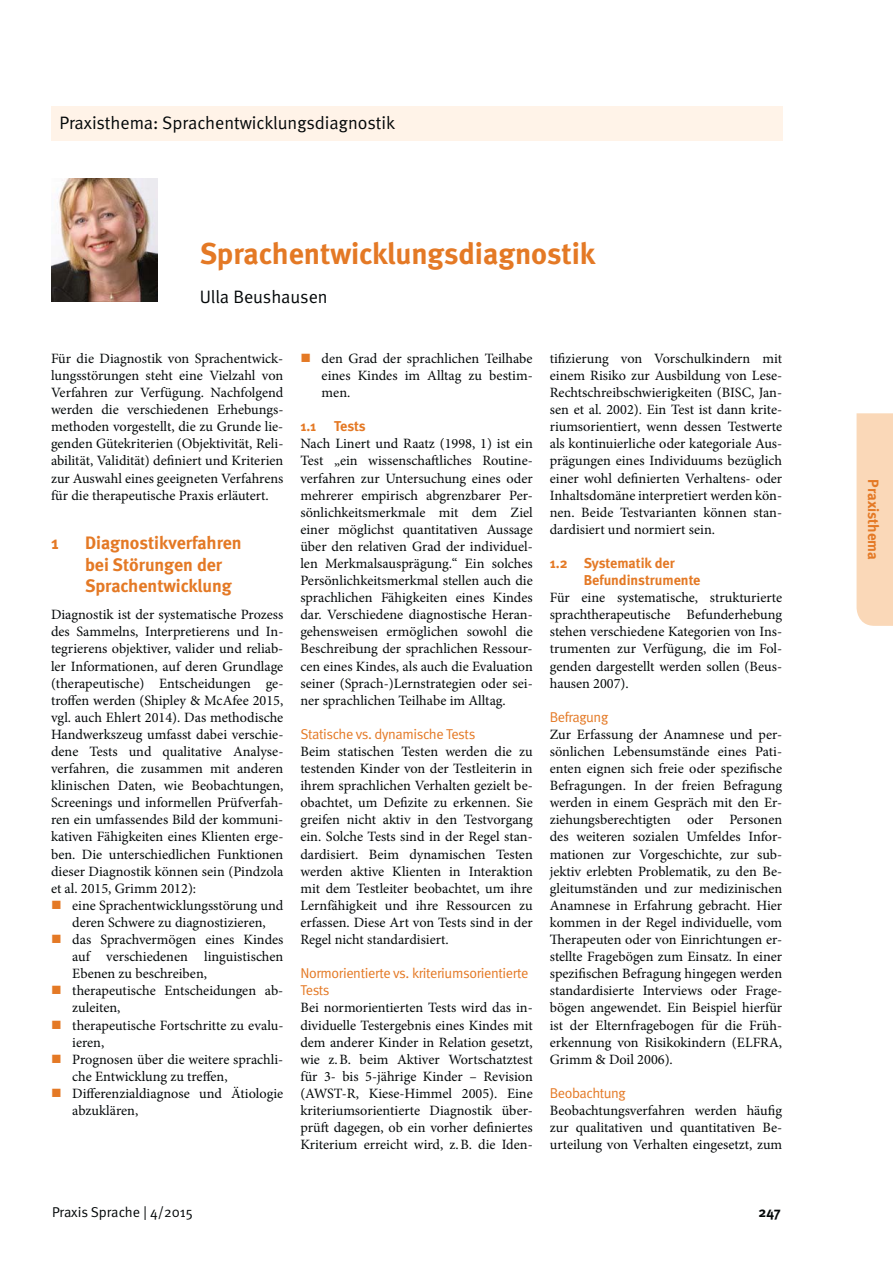
<style>
.page{position:relative;width:893px;height:1263px;background:#fff}
.page>*{position:absolute;margin:0;border:0;box-sizing:border-box;transform-origin:0 0}
.t1{font:700 30px "Meta";color:#e47925}
.t2{font:18px "Meta Normal";color:#040809}
.t3{font:700 18px/21.6px "Meta";color:#e47925}
.t4{font:700 15px "Meta";color:#e47925}
.t5{font:14.25px/17.1px "Minion Pro";color:#040809;text-align:justify}
.t6{font:14.25px/17.1px "Meta Normal";letter-spacing:-.025em;color:#e47925}
.t7{font:700 14.25px/17.1px "Meta";color:#e47925}
.t8{font:14.25px "Meta Normal";letter-spacing:-.005em;color:#040809}
.t9{font:700 14.25px "Meta";color:#040809}
</style>
<div class="page">
<div style="left:856px;top:413px;width:37px;height:213px;background:#fad8b8"></div>
<div style="left:51px;top:107px;width:731px;height:34px;background:#fff3e8"></div>
<img style="left:51px;top:178px;width:106px;height:124px">
<p class="t2" style="left:60px;top:116px;width:337px">Praxisthema: Sprachentwicklungsdiagnostik</p>
<h1 class="t1" style="left:200px;top:242px;width:397px">Sprachentwicklungsdiagnostik</h1>
<p class="t2" style="left:200px;top:290px;width:130px">Ulla Beushausen</p>
<p class="t5" style="left:51px;top:351px;width:234px">Für die Diagnostik von Sprachentwick&shy;lungsstörungen steht eine Vielzahl von Verfahren zur Verfügung. Nachfolgend werden die verschiedenen Erhebungs&shy;methoden vorgestellt, die zu Grunde lie&shy;genden Gütekriterien (Objektivität, Reli&shy;abilität, Validität) definiert und Kriterien zur Auswahl eines geeigneten Verfahrens für die therapeutische Praxis erläutert.</p>
<p class="t3" style="left:51px;top:533px;width:9px">1</p>
<p class="t3" style="left:85px;top:533px;width:158px">Diagnostikverfahren bei Störungen der<br>Sprachentwicklung</p>
<p class="t5" style="left:51px;top:607px;width:234px">Diagnostik ist der systematische Prozess des Sammelns, Interpretierens und In&shy;tegrierens objektiver, valider und reliab&shy;ler Informationen, auf deren Grundlage (therapeutische) Entscheidungen ge&shy;troffen werden (Shipley &amp; McAfee 2015, vgl. auch Ehlert 2014). Das methodische Handwerkszeug umfasst dabei verschie&shy;dene Tests und qualitative Analyse&shy;verfahren, die zusammen mit anderen klinischen Daten, wie Beobachtungen, Screenings und informellen Prüfverfah&shy;ren ein umfassendes Bild der kommuni&shy;kativen Fähigkeiten eines Klienten erge&shy;ben. Die unterschiedlichen Funktionen dieser Diagnostik können sein (Pindzola et al. 2015, Grimm 2012):</p>
<p class="t5" style="left:72px;top:898px;width:213px;text-align:left">eine Sprachentwicklungsstörung und deren Schwere zu diagnostizieren, das Sprachvermögen eines Kindes auf verschiedenen linguistischen<br>Ebenen zu beschreiben, therapeutische Entscheidungen ab&shy;zuleiten,<br>therapeutische Fortschritte zu evalu&shy;ieren,<br>Prognosen über die weitere sprachli&shy;che Entwicklung zu treffen,<br>Differenzialdiagnose und Ätiologie abzuklären,</p>
<p class="t5" style="left:322px;top:351px;width:213px">den Grad der sprachlichen Teilhabe eines Kindes im Alltag zu bestim&shy;men.</p>
<p class="t7" style="left:300px;top:419px;width:17px">1.1</p>
<p class="t7" style="left:334px;top:419px;width:33px">Tests</p>
<p class="t5" style="left:300px;top:436px;width:234px">Nach Linert und Raatz (1998, 1) ist ein Test „ein wissenschaftliches Routine&shy;verfahren zur Untersuchung eines oder mehrerer empirisch abgrenzbarer Per&shy;sönlichkeitsmerkmale mit dem Ziel einer möglichst quantitativen Aussage über den relativen Grad der individuel&shy;len Merkmalsausprägung.“ Ein solches Persönlichkeitsmerkmal stellen auch die sprachlichen Fähigkeiten eines Kindes dar. Verschiedene diagnostische Heran&shy;gehensweisen ermöglichen sowohl die Beschreibung der sprachlichen Ressour&shy;cen eines Kindes, als auch die Evaluation seiner (Sprach-)Lernstrategien oder sei&shy;ner sprachlichen Teilhabe im Alltag.</p>
<p class="t6" style="left:300px;top:727px;width:176px">Statische vs. dynamische Tests</p>
<p class="t5" style="left:300px;top:744px;width:234px">Beim statischen Testen werden die zu testenden Kinder von der Testleiterin in ihrem sprachlichen Verhalten gezielt be&shy;obachtet, um Defizite zu erkennen. Sie greifen nicht aktiv in den Testvorgang ein. Solche Tests sind in der Regel stan&shy;dardisiert. Beim dynamischen Testen werden aktive Klienten in Interaktion mit dem Testleiter beobachtet, um ihre Lernfähigkeit und ihre Ressourcen zu erfassen. Diese Art von Tests sind in der Regel nicht standardisiert.</p>
<p class="t6" style="left:300px;top:966px;width:230px">Normorientierte vs. kriteriumsorientierte<br>Tests</p>
<p class="t5" style="left:300px;top:1000px;width:234px">Bei normorientierten Tests wird das in&shy;dividuelle Testergebnis eines Kindes mit dem anderer Kinder in Relation gesetzt, wie z. B. beim Aktiver Wortschatztest für 3- bis 5-jährige Kinder – Revision (AWST-R, Kiese-Himmel 2005). Eine kriteriumsorientierte Diagnostik über&shy;prüft dagegen, ob ein vorher definiertes Kriterium erreicht wird, z. B. die Iden-</p>
<p class="t5" style="left:550px;top:351px;width:234px">tifizierung von Vorschulkindern mit einem Risiko zur Ausbildung von Lese-Rechtschreibschwierigkeiten (BISC, Jan&shy;sen et al. 2002). Ein Test ist dann krite&shy;riumsorientiert, wenn dessen Testwerte als kontinuierliche oder kategoriale Aus&shy;prägungen eines Individuums bezüglich einer wohl definierten Verhaltens- oder Inhaltsdomäne interpretiert werden kön&shy;nen. Beide Testvarianten können stan&shy;dardisiert und normiert sein.</p>
<p class="t7" style="left:584px;top:556px;width:118px;text-indent:-34px">1.2 Systematik der<br>Befundinstrumente</p>
<p class="t5" style="left:550px;top:590px;width:234px">Für eine systematische, strukturierte sprachtherapeutische Befunderhebung stehen verschiedene Kategorien von Ins&shy;trumenten zur Verfügung, die im Fol&shy;genden dargestellt werden sollen (Beus&shy;hausen 2007).</p>
<p class="t6" style="left:550px;top:709px;width:60px">Befragung</p>
<p class="t5" style="left:550px;top:727px;width:234px">Zur Erfassung der Anamnese und per&shy;sönlichen Lebensumstände eines Pati&shy;enten eignen sich freie oder spezifische Befragungen. In der freien Befragung werden in einem Gespräch mit den Er&shy;ziehungsberechtigten oder Personen des weiteren sozialen Umfeldes Infor&shy;mationen zur Vorgeschichte, zur sub&shy;jektiv erlebten Problematik, zu den Be&shy;gleitumständen und zur medizinischen Anamnese in Erfahrung gebracht. Hier kommen in der Regel individuelle, vom Therapeuten oder von Einrichtungen er&shy;stellte Fragebögen zum Einsatz. In einer spezifischen Befragung hingegen werden standardisierte Interviews oder Frage&shy;bögen angewendet. Ein Beispiel hierfür ist der Elternfragebogen für die Früh&shy;erkennung von Risikokindern (ELFRA, Grimm &amp; Doil 2006).</p>
<p class="t6" style="left:550px;top:1085px;width:77px">Beobachtung</p>
<p class="t5" style="left:550px;top:1103px;width:234px">Beobachtungsverfahren werden häufig zur qualitativen und quantitativen Be&shy;urteilung von Verhalten eingesetzt, zum</p>
<p class="t8" style="left:52px;top:1207px;width:142px">Praxis Sprache | 4/2015</p>
<p class="t9" style="left:758px;top:1207px;width:24px">247</p>
<p class="t4" style="left:879px;top:479px;width:82px;rotate:90deg">Praxisthema</p>
</div>
